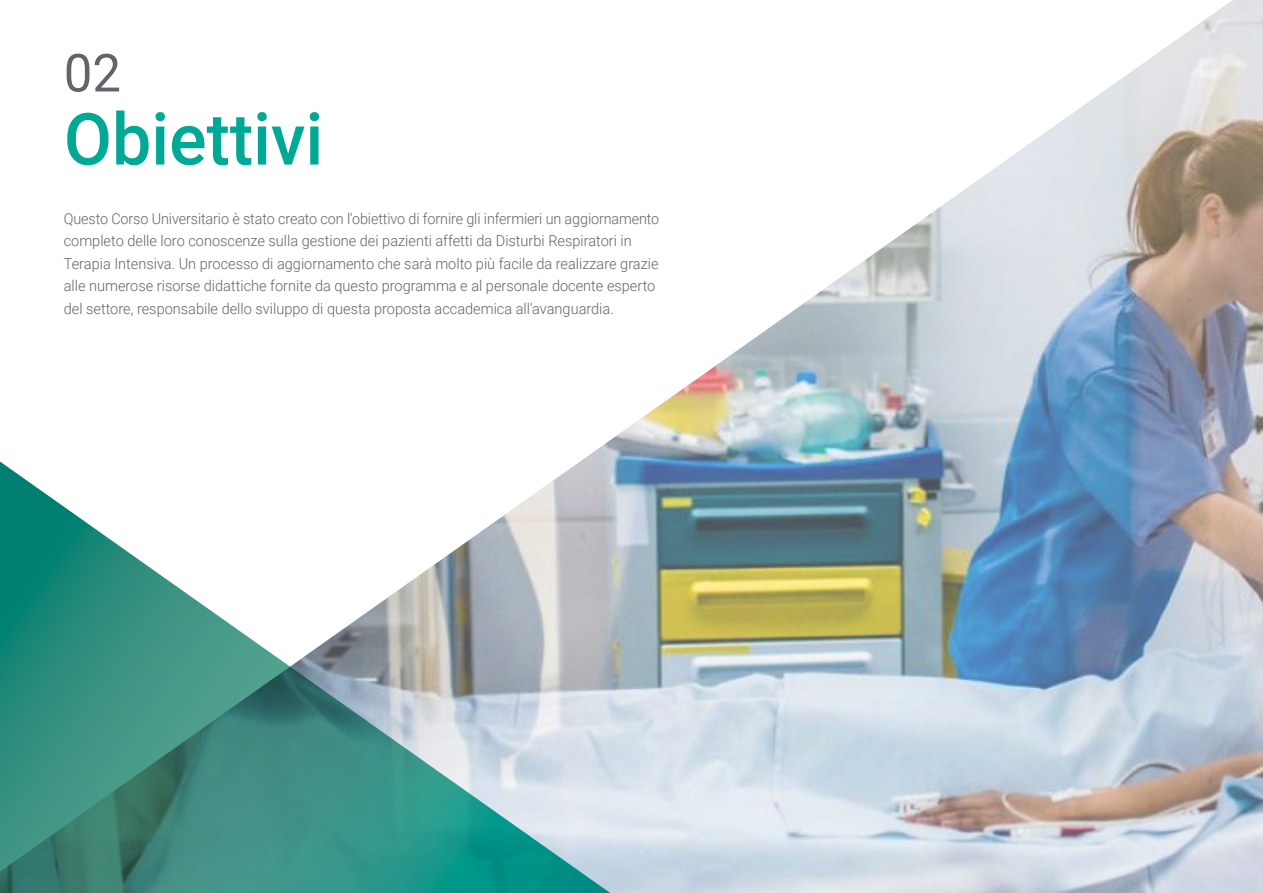
<style>
.page{position:relative;width:1263px;height:893px;background:#fff}
.page>*{position:absolute;margin:0;border:0;box-sizing:border-box;transform-origin:0 0}
.t1{font:500 72px "Roboto";color:#00a996}
.t2{font:52.5px "Roboto";color:#61646a}
.t3{font:300 15px/22.5px "Roboto";color:#61646a;scale:.96 1}
</style>
<div class="page">
<img style="left:602px;top:0;width:661px;height:893px">
<svg style="left:0;top:446px;width:640px;height:447px"></svg>
<h2 class="t2" style="left:64px;top:36px;width:59px">02</h2>
<h1 class="t1" style="left:64px;top:89px;width:261px">Obiettivi</h1>
<p class="t3" style="left:64px;top:207px;width:622px">Questo Corso Universitario è stato creato con l'obiettivo di fornire gli infermieri un aggiornamento completo delle loro conoscenze sulla gestione dei pazienti affetti da Disturbi Respiratori in Terapia Intensiva. Un processo di aggiornamento che sarà molto più facile da realizzare grazie alle numerose risorse didattiche fornite da questo programma e al personale docente esperto del settore, responsabile dello sviluppo di questa proposta accademica all'avanguardia.</p>
</div>
